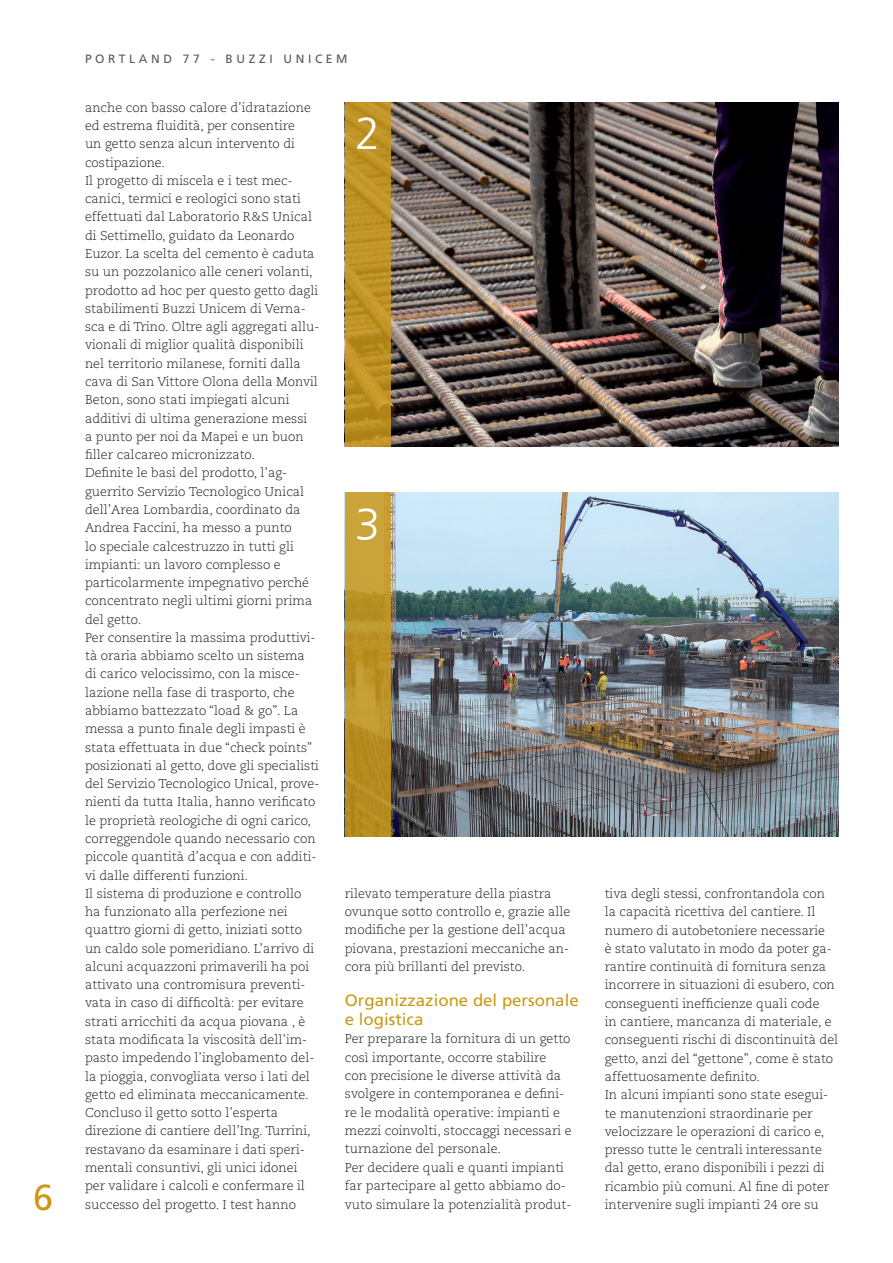
<style>
.page{position:relative;width:893px;height:1263px;background:#fff}
.page>*{position:absolute;margin:0;border:0;box-sizing:border-box;transform-origin:0 0}
.t1{font:300 45px "Frutiger LT Com";color:#fff}
.t2{font:36px "Frutiger LT Com";color:#cb9919}
.Titolo_Sezione_Artic{font:16.5px/18.3px "Frutiger LT Com";color:#cb9919}
.Testo_corrente_ITA{font:300 12.75px/18.3px "Caecilia LT Std";color:#231f20}
.Normale{font:12px "Frutiger LT Com";letter-spacing:.3em;color:#57585a}
</style>
<div class="page">
<img style="left:391px;top:102px;width:448px;height:344px">
<svg style="left:345px;top:102px;width:46px;height:344px;background:#bd9123"></svg>
<img style="left:391px;top:492px;width:448px;height:344px">
<svg style="left:345px;top:492px;width:46px;height:344px;background:#bd952a"></svg>
<p class="t2" style="left:33px;top:1175px;width:22px">6</p>
<p class="Normale" style="left:85px;top:51px;width:264px">PORTLAND 77 - BUZZI UNICEM</p>
<p class="Testo_corrente_ITA" style="left:85px;top:99px;width:227px">anche con basso calore d’idratazione ed estrema fluidità, per consentire un getto senza alcun intervento di costipazione.</p>
<p class="Testo_corrente_ITA" style="left:85px;top:172px;width:236px">Il progetto di miscela e i test mec&shy;canici, termici e reologici sono stati effettuati dal Laboratorio R&amp;S Unical di Settimello, guidato da Leonardo Euzor. La scelta del cemento è caduta su un pozzolanico alle ceneri volanti, prodotto ad hoc per questo getto dagli stabilimenti Buzzi Unicem di Verna&shy;sca e di Trino. Oltre agli aggregati allu&shy;vionali di miglior qualità disponibili nel territorio milanese, forniti dalla cava di San Vittore Olona della Monvil Beton, sono stati impiegati alcuni additivi di ultima generazione messi<br>a punto per noi da Mapei e un buon filler calcareo micronizzato.</p>
<p class="Testo_corrente_ITA" style="left:85px;top:464px;width:229px">Definite le basi del prodotto, l’ag&shy;guerrito Servizio Tecnologico Unical dell’Area Lombardia, coordinato da Andrea Faccini, ha messo a punto<br>lo speciale calcestruzzo in tutti gli impianti: un lavoro complesso e particolarmente impegnativo perché concentrato negli ultimi giorni prima del getto.</p>
<p class="Testo_corrente_ITA" style="left:85px;top:629px;width:236px">Per consentire la massima produttivi&shy;tà oraria abbiamo scelto un sistema di carico velocissimo, con la misce&shy;lazione nella fase di trasporto, che abbiamo battezzato “load &amp; go”. La messa a punto finale degli impasti è stata effettuata in due “check points” posizionati al getto, dove gli specialisti del Servizio Tecnologico Unical, prove&shy;nienti da tutta Italia, hanno verificato le proprietà reologiche di ogni carico, correggendole quando necessario con piccole quantità d’acqua e con additi&shy;vi dalle differenti funzioni.</p>
<p class="Testo_corrente_ITA" style="left:85px;top:884px;width:231px">Il sistema di produzione e controllo ha funzionato alla perfezione nei quattro giorni di getto, iniziati sotto un caldo sole pomeridiano. L’arrivo di alcuni acquazzoni primaverili ha poi attivato una contromisura preventi&shy;vata in caso di difficoltà: per evitare strati arricchiti da acqua piovana , è stata modificata la viscosità dell’im&shy;pasto impedendo l’inglobamento del&shy;la pioggia, convogliata verso i lati del getto ed eliminata meccanicamente.</p>
<p class="Testo_corrente_ITA" style="left:85px;top:1104px;width:227px">Concluso il getto sotto l’esperta direzione di cantiere dell’Ing. Turrini, restavano da esaminare i dati speri&shy;mentali consuntivi, gli unici idonei per validare i calcoli e confermare il successo del progetto. I test hanno</p>
<p class="t1" style="left:355px;top:106px;width:27px">2</p>
<p class="t1" style="left:355px;top:496px;width:27px">3</p>
<p class="Testo_corrente_ITA" style="left:345px;top:884px;width:227px">rilevato temperature della piastra ovunque sotto controllo e, grazie alle modifiche per la gestione dell’acqua piovana, prestazioni meccaniche an&shy;cora più brillanti del previsto.</p>
<p class="Titolo_Sezione_Artic" style="left:345px;top:991px;width:235px">Organizzazione del personale e logistica</p>
<p class="Testo_corrente_ITA" style="left:345px;top:1030px;width:228px">Per preparare la fornitura di un getto così importante, occorre stabilire con precisione le diverse attività da svolgere in contemporanea e defini&shy;re le modalità operative: impianti e mezzi coinvolti, stoccaggi necessari e turnazione del personale.</p>
<p class="Testo_corrente_ITA" style="left:345px;top:1158px;width:228px">Per decidere quali e quanti impianti far partecipare al getto abbiamo do&shy;vuto simulare la potenzialità produt-</p>
<p class="Testo_corrente_ITA" style="left:605px;top:885px;width:235px">tiva degli stessi, confrontandola con la capacità ricettiva del cantiere. Il numero di autobetoniere necessarie<br>è stato valutato in modo da poter ga&shy;rantire continuità di fornitura senza incorrere in situazioni di esubero, con conseguenti inefficienze quali code<br>in cantiere, mancanza di materiale, e conseguenti rischi di discontinuità del getto, anzi del “gettone”, come è stato affettuosamente definito.</p>
<p class="Testo_corrente_ITA" style="left:605px;top:1086px;width:226px">In alcuni impianti sono state esegui&shy;te manutenzioni straordinarie per velocizzare le operazioni di carico e, presso tutte le centrali interessante dal getto, erano disponibili i pezzi di ricambio più comuni. Al fine di poter intervenire sugli impianti 24 ore su</p>
</div>
